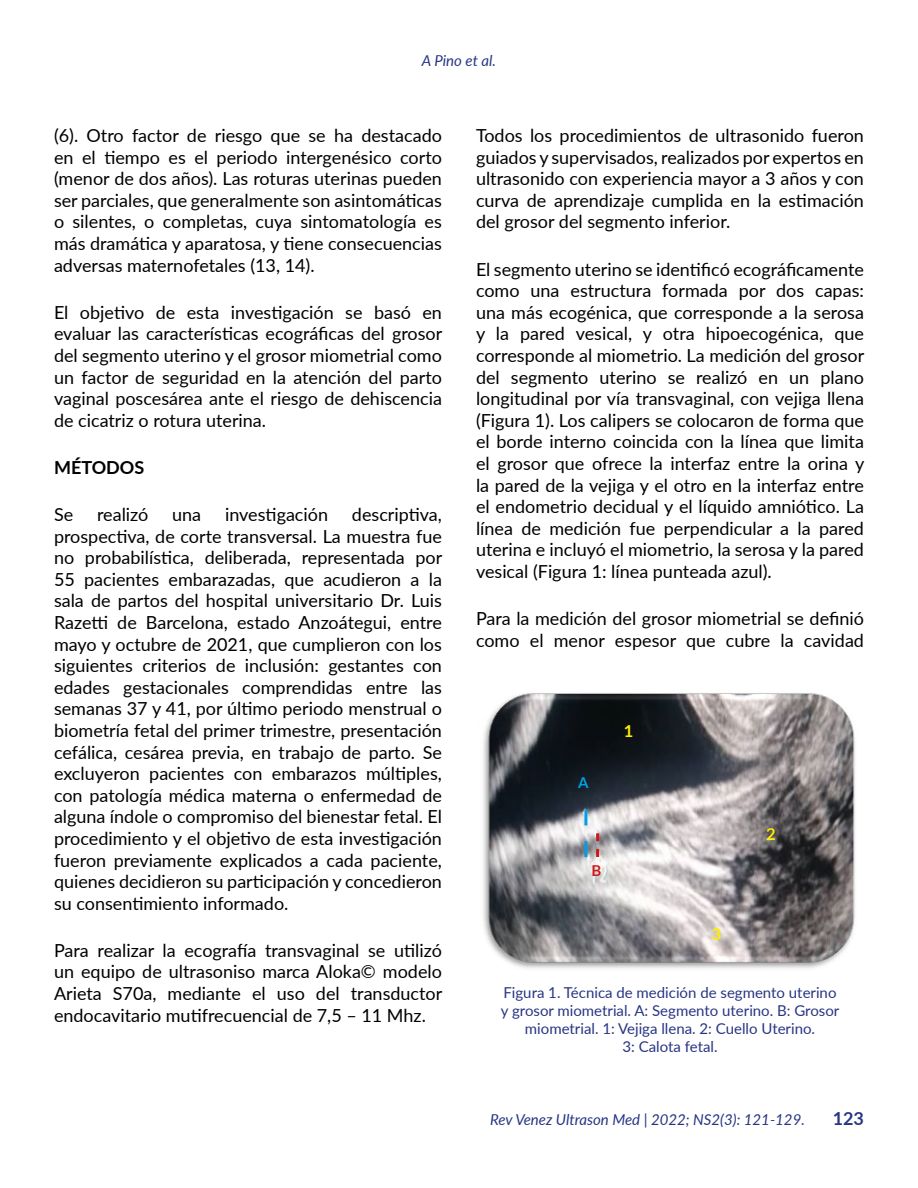
<style>
.page{position:relative;width:918px;height:1188px;background:#fff}
.page>*{position:absolute;margin:0;border:0;box-sizing:border-box;transform-origin:0 0}
.t1{font:18px/21.6px "Lato";color:#000;text-align:justify}
.t2{font:700 18px "Lato";color:#000}
.t3{font:700 18px "Lato";color:#283583}
.t4{font:700 16.5px "Lato";color:#ffed00}
.t5{font:15px/18px "Lato";color:#283583;text-align:center}
.t6{font:italic 15px "Lato";color:#283583}
.t7{font:700 15px "Lato";color:#009fe3}
.t8{font:700 15px "Lato";color:#cd1719}
</style>
<div class="page">
<img style="left:483px;top:693px;width:372px;height:276px">
<div style="left:716px;top:931px;width:23px;height:27px;background:#000;opacity:.75"></div>
<svg style="left:596px;top:833px;width:3px;height:24px"></svg>
<svg style="left:584px;top:810px;width:3px;height:47px"></svg>
<p class="t6" style="left:422px;top:50px;width:76px">A Pino et al.</p>
<p class="t1" style="left:54px;top:124px;width:389px">(6). Otro factor de riesgo que se ha destacado en el tiempo es el periodo intergenésico corto (menor de dos años). Las roturas uterinas pueden ser parciales, que generalmente son asintomáticas o silentes, o completas, cuya sintomatología es más dramática y aparatosa, y tiene consecuencias adversas maternofetales (13, 14).</p>
<p class="t1" style="left:54px;top:301px;width:390px">El objetivo de esta investigación se basó en evaluar las características ecográficas del grosor del segmento uterino y el grosor miometrial como un factor de seguridad en la atención del parto vaginal poscesárea ante el riesgo de dehiscencia de cicatriz o rotura uterina.</p>
<p class="t2" style="left:54px;top:454px;width:92px">MÉTODOS</p>
<p class="t1" style="left:54px;top:503px;width:21px">Se</p>
<p class="t1" style="left:97px;top:503px;width:53px">realizó</p>
<p class="t1" style="left:172px;top:503px;width:31px">una</p>
<p class="t1" style="left:225px;top:503px;width:105px">investigación</p>
<p class="t1" style="left:54px;top:503px;width:390px;text-indent:298px">descriptiva, prospectiva, de corte transversal. La muestra fue no probabilística, deliberada, representada por 55 pacientes embarazadas, que acudieron a la sala de partos del hospital universitario Dr. Luis Razetti de Barcelona, estado Anzoátegui, entre mayo y octubre de 2021, que cumplieron con los siguientes criterios de inclusión: gestantes con edades gestacionales comprendidas entre las semanas 37 y 41, por último periodo menstrual o biometría fetal del primer trimestre, presentación cefálica, cesárea previa, en trabajo de parto. Se excluyeron pacientes con embarazos múltiples, con patología médica materna o enfermedad de alguna índole o compromiso del bienestar fetal. El procedimiento y el objetivo de esta investigación fueron previamente explicados a cada paciente, quienes decidieron su participación y concedieron su consentimiento informado.</p>
<p class="t1" style="left:54px;top:939px;width:390px">Para realizar la ecografía transvaginal se utilizó un equipo de ultrasoniso marca Aloka© modelo Arieta S70a, mediante el uso del transductor endocavitario mutifrecuencial de 7,5 – 11 Mhz.</p>
<p class="t1" style="left:476px;top:124px;width:389px">Todos los procedimientos de ultrasonido fueron guiados y supervisados, realizados por expertos en ultrasonido con experiencia mayor a 3 años y con curva de aprendizaje cumplida en la estimación del grosor del segmento inferior.</p>
<p class="t1" style="left:476px;top:257px;width:390px">El segmento uterino se identificó ecográficamente como una estructura formada por dos capas: una más ecogénica, que corresponde a la serosa y la pared vesical, y otra hipoecogénica, que corresponde al miometrio. La medición del grosor del segmento uterino se realizó en un plano longitudinal por vía transvaginal, con vejiga llena (Figura 1). Los calipers se colocaron de forma que el borde interno coincida con la línea que limita el grosor que ofrece la interfaz entre la orina y la pared de la vejiga y el otro en la interfaz entre el endometrio decidual y el líquido amniótico. La línea de medición fue perpendicular a la pared uterina e incluyó el miometrio, la serosa y la pared vesical (Figura 1: línea punteada azul).</p>
<p class="t1" style="left:476px;top:607px;width:390px">Para la medición del grosor miometrial se definió como el menor espesor que cubre la cavidad</p>
<p class="t7" style="left:578px;top:771px;width:12px">A</p>
<p class="t4" style="left:624px;top:719px;width:11px">1</p>
<p class="t8" style="left:592px;top:859px;width:11px">B</p>
<p class="t4" style="left:712px;top:922px;width:11px">3</p>
<p class="t4" style="left:766px;top:822px;width:11px">2</p>
<p class="t5" style="left:501px;top:983px;width:340px">Figura 1. Técnica de medición de segmento uterino y grosor miometrial. A: Segmento uterino. B: Grosor miometrial. 1: Vejiga llena. 2: Cuello Uterino.<br>3: Calota fetal.</p>
<p class="t6" style="left:490px;top:1109px;width:316px">Rev Venez Ultrason Med | 2022; NS2(3): 121-129.</p>
<p class="t3" style="left:833px;top:1105px;width:33px">123</p>
</div>
